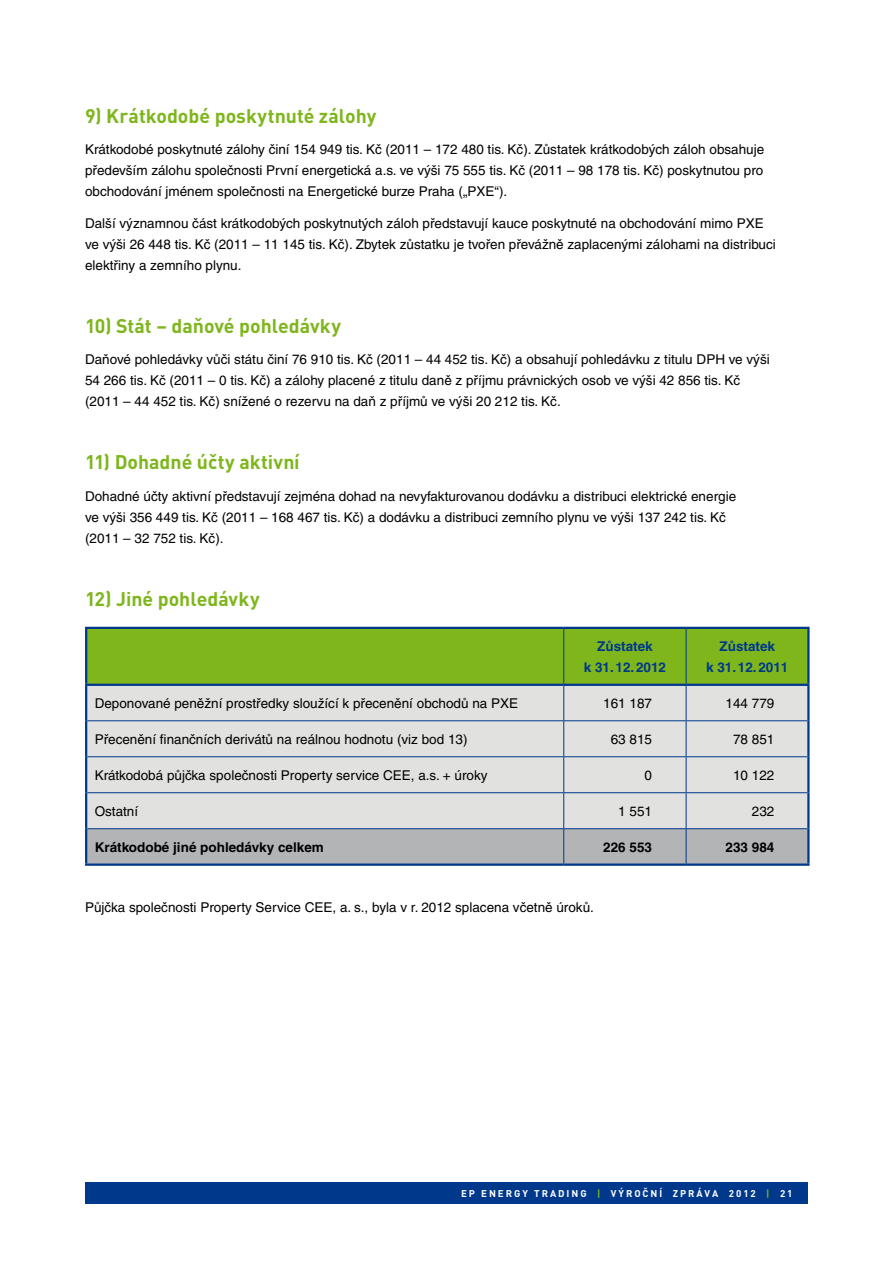
<style>
.page{position:relative;width:893px;height:1263px;background:#fff}
.page>*{position:absolute;margin:0;border:0;box-sizing:border-box;transform-origin:0 0}
.t1{font:700 19.5px "Din CE";color:#7eb61c}
.t2{font:13.5px/21px "Helvetica CE";color:#000}
.t3{font:700 13.5px "Helvetica CE";color:#000}
.t4{font:700 13.5px/21px "Helvetica CE";color:#00388c;text-align:center}
.t5{font:700 9.75px "Din CE";letter-spacing:.2em;color:#fff}
.s1{color:#7eb61c}
</style>
<div class="page">
<div style="left:85px;top:1182px;width:723px;height:21px;background:#00388c"></div>
<div style="left:87px;top:629px;width:720px;height:55px;background:#7eb61c"></div>
<div style="left:87px;top:686px;width:720px;height:142px;background:#e1e1df"></div>
<div style="left:87px;top:829px;width:720px;height:34px;background:#b2b4b6"></div>
<hr style="left:85px;top:627px;width:479px;height:2px;background:#00388c">
<hr style="left:85px;top:629px;width:2px;height:55px;background:#00388c">
<hr style="left:564px;top:627px;width:122px;height:2px;background:#00388c">
<hr style="left:686px;top:627px;width:124px;height:2px;background:#00388c">
<hr style="left:807px;top:629px;width:3px;height:55px;background:#00388c">
<hr style="left:85px;top:686px;width:2px;height:35px;background:#00388c">
<hr style="left:807px;top:686px;width:3px;height:35px;background:#00388c">
<hr style="left:85px;top:721px;width:2px;height:36px;background:#00388c">
<hr style="left:807px;top:721px;width:3px;height:36px;background:#00388c">
<hr style="left:85px;top:757px;width:2px;height:36px;background:#00388c">
<hr style="left:807px;top:757px;width:3px;height:36px;background:#00388c">
<hr style="left:85px;top:793px;width:2px;height:36px;background:#00388c">
<hr style="left:807px;top:793px;width:3px;height:36px;background:#00388c">
<hr style="left:85px;top:829px;width:2px;height:34px;background:#00388c">
<hr style="left:807px;top:829px;width:3px;height:34px;background:#00388c">
<hr style="left:85px;top:863px;width:479px;height:3px;background:#00388c">
<hr style="left:564px;top:863px;width:122px;height:3px;background:#00388c">
<hr style="left:686px;top:863px;width:124px;height:3px;background:#00388c">
<hr style="left:563px;top:629px;width:1px;height:55px;background:#00388c">
<hr style="left:686px;top:629px;width:1px;height:55px;background:#00388c">
<hr style="left:563px;top:686px;width:1px;height:34px;background:#00388c">
<hr style="left:686px;top:686px;width:1px;height:34px;background:#00388c">
<hr style="left:87px;top:720px;width:477px;height:1px;background:#00388c">
<hr style="left:564px;top:720px;width:122px;height:1px;background:#00388c">
<hr style="left:563px;top:721px;width:1px;height:35px;background:#00388c">
<hr style="left:686px;top:720px;width:121px;height:1px;background:#00388c">
<hr style="left:686px;top:721px;width:1px;height:35px;background:#00388c">
<hr style="left:87px;top:756px;width:477px;height:1px;background:#00388c">
<hr style="left:564px;top:756px;width:122px;height:1px;background:#00388c">
<hr style="left:563px;top:757px;width:1px;height:35px;background:#00388c">
<hr style="left:686px;top:756px;width:121px;height:1px;background:#00388c">
<hr style="left:686px;top:757px;width:1px;height:35px;background:#00388c">
<hr style="left:87px;top:792px;width:477px;height:1px;background:#00388c">
<hr style="left:564px;top:792px;width:122px;height:1px;background:#00388c">
<hr style="left:563px;top:793px;width:1px;height:35px;background:#00388c">
<hr style="left:686px;top:792px;width:121px;height:1px;background:#00388c">
<hr style="left:686px;top:793px;width:1px;height:35px;background:#00388c">
<hr style="left:87px;top:828px;width:477px;height:1px;background:#00388c">
<hr style="left:564px;top:828px;width:122px;height:1px;background:#00388c">
<hr style="left:563px;top:829px;width:1px;height:34px;background:#00388c">
<hr style="left:686px;top:828px;width:121px;height:1px;background:#00388c">
<hr style="left:686px;top:829px;width:1px;height:34px;background:#00388c">
<hr style="left:85px;top:684px;width:479px;height:2px;background:#00388c">
<hr style="left:564px;top:684px;width:122px;height:2px;background:#00388c">
<hr style="left:686px;top:684px;width:124px;height:2px;background:#00388c">
<h1 class="t1" style="left:85px;top:103px;width:293px">9) Krátkodobé poskytnuté zálohy</h1>
<p class="t2" style="left:85px;top:139px;width:681px;text-align:justify">Krátkodobé poskytnuté zálohy činí 154 949 tis. Kč (2011 – 172 480 tis. Kč). Zůstatek krátkodobých záloh obsahuje především zálohu společnosti První energetická a.s. ve výši 75 555 tis. Kč (2011 – 98 178 tis. Kč) poskytnutou pro obchodování jménem společnosti na Energetické burze Praha („PXE“).</p>
<p class="t2" style="left:85px;top:212px;width:692px">Další významnou část krátkodobých poskytnutých záloh představují kauce poskytnuté na obchodování mimo PXE ve výši 26 448 tis. Kč (2011 – 11 145 tis. Kč). Zbytek zůstatku je tvořen převážně zaplacenými zálohami na distribuci elektřiny a zemního plynu.</p>
<h1 class="t1" style="left:85px;top:313px;width:258px">10) Stát – daňové pohledávky</h1>
<p class="t2" style="left:85px;top:349px;width:686px">Daňové pohledávky vůči státu činí 76 910 tis. Kč (2011 – 44 452 tis. Kč) a obsahují pohledávku z titulu DPH ve výši<br>54 266 tis. Kč (2011 – 0 tis. Kč) a zálohy placené z titulu daně z příjmu právnických osob ve výši 42 856 tis. Kč (2011 – 44 452 tis. Kč) snížené o rezervu na daň z příjmů ve výši 20 212 tis. Kč.</p>
<h1 class="t1" style="left:85px;top:449px;width:216px">11) Dohadné účty aktivní</h1>
<p class="t2" style="left:85px;top:485px;width:653px">Dohadné účty aktivní představují zejména dohad na nevyfakturovanou dodávku a distribuci elektrické energie ve výši 356 449 tis. Kč (2011 – 168 467 tis. Kč) a dodávku a distribuci zemního plynu ve výši 137 242 tis. Kč (2011 – 32 752 tis. Kč).</p>
<h1 class="t1" style="left:85px;top:586px;width:176px">12) Jiné pohledávky</h1>
<p class="t4" style="left:584px;top:636px;width:84px">Zůstatek<br>k 31.12.2012</p>
<p class="t4" style="left:706px;top:636px;width:84px">Zůstatek<br>k 31.12.2011</p>
<p class="t2" style="left:95px;top:693px;width:425px">Deponované peněžní prostředky sloužící k přecenění obchodů na PXE</p>
<p class="t2" style="left:603px;top:693px;width:50px">161 187</p>
<p class="t2" style="left:726px;top:693px;width:50px">144 779</p>
<p class="t2" style="left:95px;top:729px;width:374px">Přecenění finančních derivátů na reálnou hodnotu (viz bod 13)</p>
<p class="t2" style="left:611px;top:729px;width:43px">63 815</p>
<p class="t2" style="left:733px;top:729px;width:43px">78 851</p>
<p class="t2" style="left:95px;top:765px;width:394px">Krátkodobá půjčka společnosti Property service CEE, a.s. + úroky</p>
<p class="t2" style="left:645px;top:765px;width:9px">0</p>
<p class="t2" style="left:733px;top:765px;width:43px">10 122</p>
<p class="t2" style="left:95px;top:801px;width:45px">Ostatní</p>
<p class="t2" style="left:618px;top:801px;width:35px">1 551</p>
<p class="t2" style="left:752px;top:801px;width:24px">232</p>
<p class="t3" style="left:95px;top:839px;width:231px">Krátkodobé jiné pohledávky celkem</p>
<p class="t3" style="left:603px;top:839px;width:50px">226 553</p>
<p class="t3" style="left:726px;top:839px;width:50px">233 984</p>
<p class="t2" style="left:85px;top:897px;width:510px">Půjčka společnosti Property Service CEE, a. s., byla v r. 2012 splacena včetně úroků.</p>
<p class="t5" style="left:461px;top:1187px;width:333px">Ep e ne rgy trading <span class="s1">|</span> výroční zpráva 2012 <span class="s1">|</span> 21</p>
</div>
